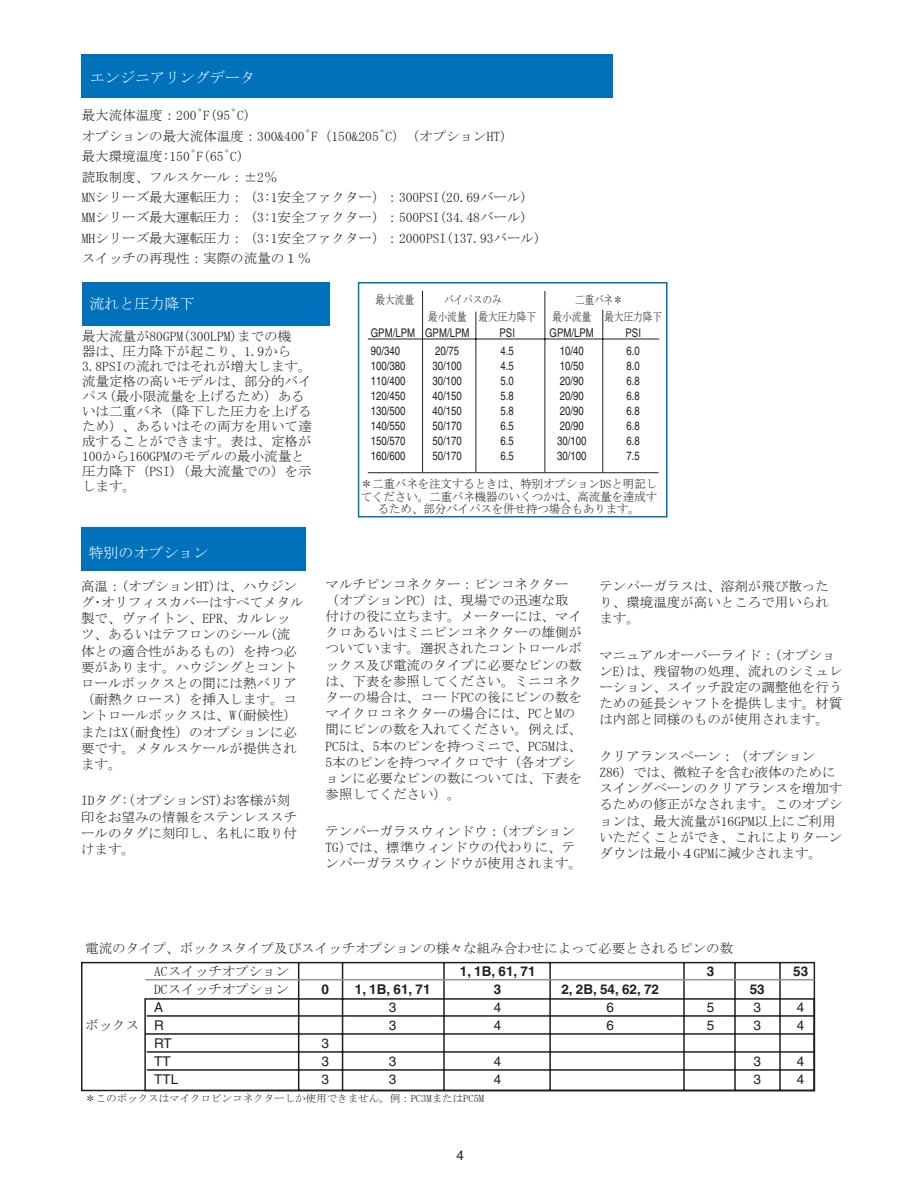
<style>
.page{position:relative;width:918px;height:1188px;background:#fff}
.page>*{position:absolute;margin:0;border:0;box-sizing:border-box;transform-origin:0 0}
.t1{font:15px "MS Mincho";color:#fff}
.t2{font:13.5px/16.2px "MS Mincho";color:#231f20}
.t3{font:700 13.5px "Helvetica";color:#231f20}
.t4{font:13.5px "Helvetica";color:#231f20}
.t5{font:12px "Helvetica";color:#231f20;scale:.8 1}
.t6{font:12px/12.8px "MS Mincho";color:#231f20;text-align:center;scale:.95 1}
.t7{font:12px "MS Mincho";color:#231f20;scale:.8 1}
.t8{font:10.5px "MS Mincho";color:#231f20}
.s1{font-family:"Helvetica"}
</style>
<div class="page">
<div style="left:82px;top:282px;width:247px;height:44px;background:#0072bc"></div>
<div style="left:81px;top:54px;width:532px;height:44px;background:#0072bc"></div>
<div style="left:81px;top:527px;width:225px;height:44px;background:#0072bc"></div>
<hr style="left:545px;top:291px;width:1px;height:181px;background:#231f20">
<hr style="left:422px;top:291px;width:1px;height:181px;background:#231f20">
<hr style="left:368px;top:339px;width:291px;height:1px;background:#231f20">
<hr style="left:368px;top:472px;width:290px;height:1px;background:#231f20">
<hr style="left:602px;top:310px;width:1px;height:162px;background:#231f20">
<hr style="left:476px;top:312px;width:1px;height:160px;background:#231f20">
<div style="left:358px;top:282px;width:310px;height:236px;border:2px solid #0072bc"></div>
<svg style="left:81px;top:961px;width:735px;height:131px"></svg>
<hr style="left:145px;top:979px;width:669px;height:1px;background:#939598">
<p class="t1" style="left:90px;top:71px;width:166px">エンジニアリングデータ</p>
<p class="t2" style="left:82px;top:105px;width:460px;line-height:20.4px">最大流体温度：200˚F(95˚C)<br>オプションの最大流体温度：300&amp;400˚F（150&amp;205˚C）（オプションHT)<br>最大環境温度:150˚F(65˚C)<br>読取制度、フルスケール：±2％<br>MNシリーズ最大運転圧力：（3:1安全ファクター）：300PSI(20.69バール)<br>MMシリーズ最大運転圧力：（3:1安全ファクター）：500PSI(34.48バール)<br>MHシリーズ最大運転圧力：（3:1安全ファクター）：2000PSI(137.93バール)スイッチの再現性：実際の流量の１％</p>
<p class="t7" style="left:376px;top:294px;width:50px">最大流量</p>
<p class="t7" style="left:444px;top:294px;width:73px">バイパスのみ</p>
<p class="t7" style="left:575px;top:294px;width:61px">二重バネ＊</p>
<p class="t7" style="left:428px;top:310px;width:136px">最小流量 最大圧力降下</p>
<p class="t7" style="left:553px;top:310px;width:138px">最小流量 最大圧力降下</p>
<p class="t5" style="left:371px;top:328px;width:125px">GPM/LPM GPM/LPM</p>
<p class="t5" style="left:500px;top:328px;width:21px">PSI</p>
<p class="t5" style="left:550px;top:328px;width:57px">GPM/LPM</p>
<p class="t5" style="left:626px;top:328px;width:21px">PSI</p>
<p class="t5" style="left:371px;top:347px;width:38px">90/340</p>
<p class="t5" style="left:435px;top:347px;width:32px">20/75</p>
<p class="t5" style="left:501px;top:347px;width:18px">4.5</p>
<p class="t5" style="left:560px;top:347px;width:32px">10/40</p>
<p class="t5" style="left:627px;top:347px;width:18px">6.0</p>
<p class="t5" style="left:371px;top:362px;width:45px">100/380</p>
<p class="t5" style="left:433px;top:362px;width:38px">30/100</p>
<p class="t5" style="left:501px;top:362px;width:18px">4.5</p>
<p class="t5" style="left:560px;top:362px;width:32px">10/50</p>
<p class="t5" style="left:627px;top:362px;width:18px">8.0</p>
<p class="t5" style="left:371px;top:377px;width:45px">110/400</p>
<p class="t5" style="left:433px;top:377px;width:38px">30/100</p>
<p class="t5" style="left:501px;top:377px;width:18px">5.0</p>
<p class="t5" style="left:560px;top:377px;width:32px">20/90</p>
<p class="t5" style="left:627px;top:377px;width:18px">6.8</p>
<p class="t5" style="left:371px;top:392px;width:45px">120/450</p>
<p class="t5" style="left:433px;top:392px;width:38px">40/150</p>
<p class="t5" style="left:501px;top:392px;width:18px">5.8</p>
<p class="t5" style="left:560px;top:392px;width:32px">20/90</p>
<p class="t5" style="left:627px;top:392px;width:18px">6.8</p>
<p class="t5" style="left:371px;top:407px;width:45px">130/500</p>
<p class="t5" style="left:433px;top:407px;width:38px">40/150</p>
<p class="t5" style="left:501px;top:407px;width:18px">5.8</p>
<p class="t5" style="left:560px;top:407px;width:32px">20/90</p>
<p class="t5" style="left:627px;top:407px;width:18px">6.8</p>
<p class="t5" style="left:371px;top:422px;width:45px">140/550</p>
<p class="t5" style="left:433px;top:422px;width:38px">50/170</p>
<p class="t5" style="left:501px;top:422px;width:18px">6.5</p>
<p class="t5" style="left:560px;top:422px;width:32px">20/90</p>
<p class="t5" style="left:627px;top:422px;width:18px">6.8</p>
<p class="t5" style="left:371px;top:437px;width:45px">150/570</p>
<p class="t5" style="left:433px;top:437px;width:38px">50/170</p>
<p class="t5" style="left:501px;top:437px;width:18px">6.5</p>
<p class="t5" style="left:557px;top:437px;width:38px">30/100</p>
<p class="t5" style="left:627px;top:437px;width:18px">6.8</p>
<p class="t5" style="left:371px;top:452px;width:45px">160/600</p>
<p class="t5" style="left:433px;top:452px;width:38px">50/170</p>
<p class="t5" style="left:501px;top:452px;width:18px">6.5</p>
<p class="t5" style="left:557px;top:452px;width:38px">30/100</p>
<p class="t5" style="left:627px;top:452px;width:18px">7.5</p>
<p class="t1" style="left:90px;top:297px;width:106px">流れと圧力降下</p>
<p class="t2" style="left:82px;top:329px;width:231px;line-height:15px">最大流量が80GPM(300LPM)までの機<br>器は、圧力降下が起こり、1.9から<br>3.8PSIの流れではそれが増大します。流量定格の高いモデルは、部分的バイパス(最小限流量を上げるため）あるいは二重バネ（降下した圧力を上げるため）、あるいはその両方を用いて達成することができます。表は、定格が<br>100から160GPMのモデルの最小流量と圧力降下（PSI)（最大流量での）を示します。</p>
<p class="t6" style="left:361px;top:477px;width:313px">＊二重バネを注文するときは、特別オプションDSと明記してください。二重バネ機器のいくつかは、高流量を達成するため、部分バイパスを併せ持つ場合もあります。</p>
<p class="t1" style="left:88px;top:545px;width:121px">特別のオプション</p>
<p class="t2" style="left:81px;top:578px;width:224px">高温：(オプションHT)は、ハウジング･オリフィスカバーはすべてメタル製で、ヴァイトン、EPR、カルレッツ、あるいはテフロンのシール(流体との適合性があるもの）を持つ必要があります。ハウジングとコントロールボックスとの間には熱バリア（耐熱クロース）を挿入します。コントロールボックスは、W(耐候性）またはX(耐食性）のオプションに必要です。メタルスケールが提供されます。</p>
<p class="t2" style="left:81px;top:792px;width:217px">IDタグ:(オプションST)お客様が刻印をお望みの情報をステンレススチールのタグに刻印し、名札に取り付けます。</p>
<p class="t2" style="left:326px;top:576px;width:258px">マルチピンコネクター：ピンコネクター（オプションPC）は、現場での迅速な取付けの役に立ちます。メーターには、マイクロあるいはミニピンコネクターの雄側がついています。選択されたコントロールボックス及び電流のタイプに必要なピンの数は、下表を参照してください。ミニコネクターの場合は、コードPCの後にピンの数をマイクロコネクターの場合には、PCとMの間にピンの数を入れてください。例えば、<br>PC5は、5本のピンを持つミニで、PC5Mは、<br>5本のピンを持つマイクロです（各オプションに必要なピンの数については、下表を参照してください）。</p>
<p class="t2" style="left:326px;top:823px;width:258px">テンパーガラスウィンドウ：(オプション<br>TG)では、標準ウィンドウの代わりに、テンパーガラスウィンドウが使用されます。</p>
<p class="t2" style="left:599px;top:578px;width:231px;text-align:justify">テンパーガラスは、溶剤が飛び散ったり、環境温度が高いところで用いられます。</p>
<p class="t2" style="left:599px;top:647px;width:245px">マニュアルオーバーライド：(オプションE)は、残留物の処理、流れのシミュレーション、スイッチ設定の調整他を行うための延長シャフトを提供します。材質は内部と同様のものが使用されます。</p>
<p class="t2" style="left:599px;top:748px;width:245px">クリアランスベーン：（オプション<br>Z86）では、微粒子を含む液体のためにスイングベーンのクリアランスを増加するための修正がなされます。このオプションは、最大流量が16GPM以上にご利用いただくことができ、これによりターンダウンは最小４GPMに減少されます。</p>
<p class="t2" style="left:154px;top:936px;width:581px;line-height:23.4px;text-indent:-69px">電流のタイプ、ボックスタイプ及びスイッチオプションの様々な組み合わせによって必要とされるピンの数<br>ACスイッチオプション</p>
<p class="t3" style="left:460px;top:967px;width:77px">1, 1B, 61, 71</p>
<p class="t3" style="left:707px;top:967px;width:9px">3</p>
<p class="t3" style="left:793px;top:967px;width:17px">53</p>
<p class="t2" style="left:154px;top:981px;width:136px">DCスイッチオプション</p>
<p class="t3" style="left:321px;top:985px;width:9px">0</p>
<p class="t3" style="left:355px;top:985px;width:77px">1, 1B, 61, 71</p>
<p class="t3" style="left:494px;top:985px;width:9px">3</p>
<p class="t3" style="left:561px;top:985px;width:99px">2, 2B, 54, 62, 72</p>
<p class="t3" style="left:750px;top:985px;width:17px">53</p>
<p class="t4" style="left:154px;top:1003px;width:11px">A</p>
<p class="t4" style="left:389px;top:1003px;width:9px">3</p>
<p class="t4" style="left:494px;top:1003px;width:9px">4</p>
<p class="t4" style="left:606px;top:1003px;width:9px">6</p>
<p class="t4" style="left:707px;top:1003px;width:9px">5</p>
<p class="t4" style="left:753px;top:1003px;width:9px">3</p>
<p class="t4" style="left:797px;top:1003px;width:9px">4</p>
<p class="t2" style="left:85px;top:1017px;width:80px">ボックス <span class="s1">R</span></p>
<p class="t4" style="left:389px;top:1021px;width:9px">3</p>
<p class="t4" style="left:494px;top:1021px;width:9px">4</p>
<p class="t4" style="left:606px;top:1021px;width:9px">6</p>
<p class="t4" style="left:707px;top:1021px;width:9px">5</p>
<p class="t4" style="left:753px;top:1021px;width:9px">3</p>
<p class="t4" style="left:797px;top:1021px;width:9px">4</p>
<p class="t4" style="left:154px;top:1039px;width:19px">RT</p>
<p class="t4" style="left:321px;top:1039px;width:9px">3</p>
<p class="t4" style="left:154px;top:1057px;width:18px">TT</p>
<p class="t4" style="left:321px;top:1057px;width:9px">3</p>
<p class="t4" style="left:389px;top:1057px;width:9px">3</p>
<p class="t4" style="left:494px;top:1057px;width:9px">4</p>
<p class="t4" style="left:753px;top:1057px;width:9px">3</p>
<p class="t4" style="left:797px;top:1057px;width:9px">4</p>
<p class="t4" style="left:154px;top:1075px;width:26px">TTL</p>
<p class="t4" style="left:321px;top:1075px;width:9px">3</p>
<p class="t4" style="left:389px;top:1075px;width:9px">3</p>
<p class="t4" style="left:494px;top:1075px;width:9px">4</p>
<p class="t4" style="left:753px;top:1075px;width:9px">3</p>
<p class="t4" style="left:797px;top:1075px;width:9px">4</p>
<p class="t8" style="left:85px;top:1093px;width:400px">＊このボックスはマイクロピンコネクターしか使用できません。例：PC3MまたはPC5M</p>
<p class="t4" style="left:456px;top:1151px;width:9px">4</p>
</div>
